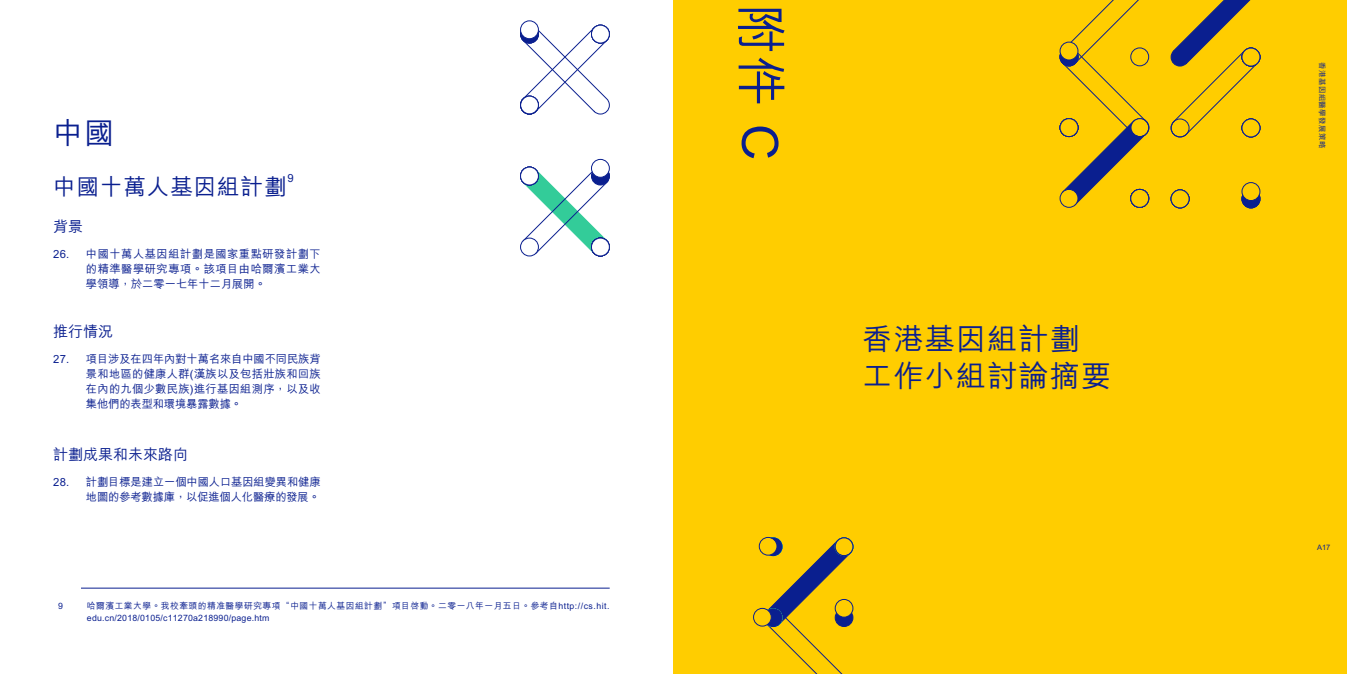
<style>
.page{position:relative;width:1347px;height:674px;background:#fff}
.page>*{position:absolute;margin:0;border:0;box-sizing:border-box;transform-origin:0 0}
.t1{font:500 50px "M Hei HK";color:#0a1f8f}
.t2{font:500 30px/37.5px "M Hei HK";letter-spacing:.04em;color:#0a1f8f}
.t3{font:500 22.5px "M Hei HK";letter-spacing:.04em;color:#0a1f8f}
.t4{font:500 15px "M Hei HK";color:#0a1f8f}
.t5{font:500 11.25px/15px "M Hei HK";color:#0a1f8f;text-align:justify}
.t6{font:500 8.75px/11.2px "M Hei HK";letter-spacing:.055em;color:#0a1f8f}
.t7{font:500 7.5px "M Hei HK";letter-spacing:.05em;color:#0a1f8f}
</style>
<div class="page">
<svg style="left:522px;top:171px;width:88px;height:84px"></svg>
<div style="left:520px;top:237px;width:19px;height:19px;background:#fff;border:1px solid #0a1f8f;border-radius:50%"></div>
<div style="left:520px;top:166px;width:19px;height:19px;background:#fff;border:1px solid #0a1f8f;border-radius:50%"></div>
<div style="left:591px;top:166px;width:19px;height:19px;background:#0a1f8f;border:1px solid #0a1f8f;border-radius:50%"></div>
<div style="left:591px;top:159px;width:19px;height:19px;background:#fff;border:1px solid #0a1f8f;border-radius:50%"></div>
<div style="left:591px;top:238px;width:18px;height:18px;background:#fff;border-radius:50%"></div>
<div style="left:591px;top:237px;width:19px;height:19px;border:1px solid #0a1f8f;border-radius:50%"></div>
<svg style="left:520px;top:20px;width:19px;height:19px"></svg>
<svg style="left:520px;top:26px;width:90px;height:89px"></svg>
<div style="left:591px;top:25px;width:19px;height:18px;background:#fff;border:1px solid #0a1f8f;border-radius:50%"></div>
<div style="left:673px;top:0;width:673px;height:673px;background:#ffcd00"></div>
<div style="left:1241px;top:189px;width:19px;height:19px;background:#0b208f;border:1px solid #0a1f8f;border-radius:50%"></div>
<div style="left:1241px;top:190px;width:18px;height:18px;background:#0a1f8f;border-radius:50%"></div>
<div style="left:1241px;top:189px;width:19px;height:19px;border:1px solid #0a1f8f;border-radius:50%"></div>
<div style="left:1170px;top:189px;width:19px;height:19px;background:#ffcd00;border:1px solid #0a1f8f;border-radius:50%"></div>
<svg style="left:1170px;top:0;width:90px;height:138px"></svg>
<div style="left:1241px;top:48px;width:19px;height:18px;background:#ffcd00;border:1px solid #0a1f8f;border-radius:50%"></div>
<div style="left:1241px;top:182px;width:19px;height:19px;background:#ffcd00;border:1px solid #0a1f8f;border-radius:50%"></div>
<svg style="left:1059px;top:189px;width:19px;height:19px"></svg>
<svg style="left:1059px;top:118px;width:19px;height:19px"></svg>
<div style="left:1130px;top:189px;width:19px;height:19px;border:1px solid #0a1f8f;border-radius:50%"></div>
<svg style="left:1061px;top:0;width:88px;height:206px"></svg>
<div style="left:1059px;top:47px;width:19px;height:19px;background:#0a1f8f;border:1px solid #0a1f8f;border-radius:50%"></div>
<div style="left:1059px;top:42px;width:19px;height:18px;background:#ffcd00;border:1px solid #0a1f8f;border-radius:50%"></div>
<svg style="left:765px;top:538px;width:86px;height:135px"></svg>
<div style="left:764px;top:608px;width:18px;height:18px;background:#0a1f8f;border:1px solid #0a1f8f;border-radius:50%"></div>
<div style="left:764px;top:537px;width:18px;height:18px;background:#0a1f8f;border:1px solid #0a1f8f;border-radius:50%"></div>
<div style="left:834px;top:537px;width:19px;height:18px;background:#ffcd00;border:1px solid #0a1f8f;border-radius:50%"></div>
<div style="left:835px;top:608px;width:18px;height:18px;background:#0a1f8f;border-radius:50%"></div>
<div style="left:834px;top:608px;width:19px;height:18px;border:1px solid #0a1f8f;border-radius:50%"></div>
<div style="left:835px;top:599px;width:18px;height:17px;background:#ffcd00;border-radius:50%"></div>
<div style="left:834px;top:598px;width:19px;height:19px;border:1px solid #0a1f8f;border-radius:50%"></div>
<div style="left:759px;top:536px;width:18px;height:19px;background:#ffcd00;border:1px solid #0a1f8f;border-radius:50%"></div>
<div style="left:753px;top:607px;width:18px;height:19px;background:#ffcd00;border:1px solid #0a1f8f;border-radius:50%"></div>
<hr style="left:81px;top:587px;width:528px;height:1px;background:#0a1f8f">
<h1 class="t2" style="left:53px;top:112px;width:63px">中國</h1>
<h2 class="t3" style="left:53px;top:170px;width:235px">中國十萬人基因組計劃</h2>
<h2 class="t5" style="left:287px;top:170px;width:8px">9</h2>
<p class="t4" style="left:53px;top:215px;width:31px">背景</p>
<p class="t5" style="left:86px;top:245px;width:236px;text-indent:-33px">26. 中國十萬人基因組計劃是國家重點研發計劃下的精準醫學研究專項。該項目由哈爾濱工業大學領導，於二零一七年十二月展開。</p>
<p class="t4" style="left:53px;top:320px;width:61px">推行情況</p>
<p class="t5" style="left:86px;top:350px;width:236px;text-indent:-33px">27. 項目涉及在四年內對十萬名來自中國不同民族背景和地區的健康人群(漢族以及包括壯族和回族在內的九個少數民族)進行基因組測序，以及收集他們的表型和環境暴露數據。</p>
<p class="t4" style="left:53px;top:443px;width:137px">計劃成果和未來路向</p>
<p class="t5" style="left:53px;top:473px;width:269px;text-align:right">28. 計劃目標是建立一個中國人口基因組變異和健康地圖的參考數據庫，以促進個人化醫療的發展。</p>
<p class="t6" style="left:58px;top:599px;width:6px">9</p>
<p class="t6" style="left:87px;top:599px;width:524px">哈爾濱工業大學。我校牽頭的精准醫學研究專項“中國十萬人基因組計劃”項目啓動。二零一八年一月五日。參考自http://cs.hit. edu.cn/2018/0105/c11270a218990/page.htm</p>
<h1 class="t1" style="left:797px;top:4px;width:157px;rotate:90deg">附件 C</h1>
<p class="t2" style="left:862px;top:317px;width:250px">香港基因組計劃工作小組討論摘要</p>
<p class="t7" style="left:1327px;top:62px;width:88px;rotate:90deg">香港基因組醫學發展策略</p>
<p class="t7" style="left:1317px;top:541px;width:15px">A17</p>
</div>
